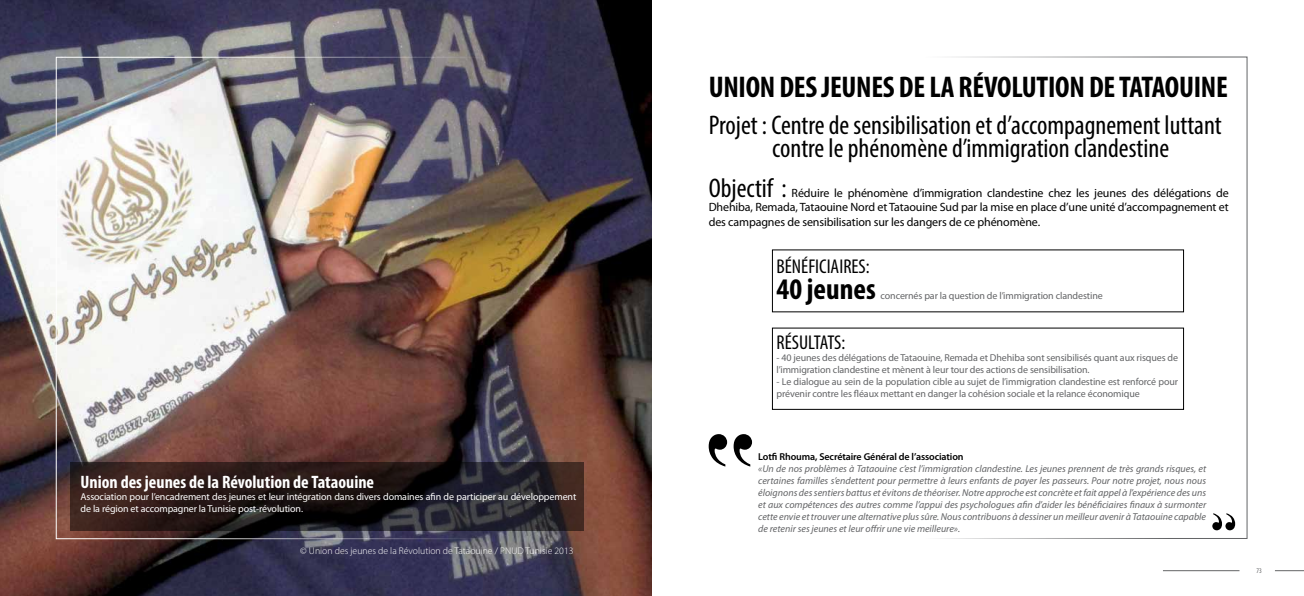
<style>
.page{position:relative;width:1304px;height:596px;background:#fff}
.page>*{position:absolute;margin:0;border:0;box-sizing:border-box;transform-origin:0 0}
.t1{font:700 condensed 30px "Myriad Pro";letter-spacing:-.01em;color:#000}
.t2{font:condensed 27px/23px "Myriad Pro";color:#000;text-align:center}
.t3{font:condensed 20px "Myriad Pro";color:#000}
.t4{font:700 condensed 18px "Myriad Pro";color:#fff}
.t5{font:12px/14.4px "Myriad Pro";letter-spacing:-.01em;color:#000;text-align:justify}
.t6{font:italic 10px/12px "Myriad Pro";color:#636466;text-align:justify}
.t7{font:10px/12px "Myriad Pro";letter-spacing:-.01em;color:#636466}
.t8{font:10px/12px "Myriad Pro";letter-spacing:-.01em;color:#fff}
.t9{font:600 10px "Myriad Pro";letter-spacing:-.01em;color:#000}
.t10{font:300 9.7px "Myriad Pro";color:#fff}
.t11{font:condensed 7px "Myriad Pro";color:#636466}
</style>
<div class="page">
<svg style="left:1275px;top:570px;width:29px;height:1px"></svg>
<hr style="left:1163px;top:570px;width:76px;height:1px;background:#636466">
<img style="left:0;top:0;width:652px;height:595px">
<svg style="left:71px;top:461px;width:513px;height:69px;background:#281d1e"></svg>
<svg style="left:709px;top:434px;width:43px;height:32px"></svg>
<svg style="left:1212px;top:513px;width:23px;height:17px"></svg>
<h3 class="t4" style="left:81px;top:470px;width:295px">Union des jeunes de la Révolution de Tataouine</h3>
<p class="t8" style="left:81px;top:490px;width:497px">Association pour l’encadrement des jeunes et leur intégration dans divers domaines afin de participer au développement de la région et accompagner la Tunisie post-révolution.</p>
<p class="t10" style="left:300px;top:545px;width:275px">© Union des jeunes de la Révolution de Tataouine / PNUD Tunisie 2013</p>
<h1 class="t1" style="left:709px;top:69px;width:521px">UNION DES JEUNES DE LA RÉVOLUTION DE TATAOUINE</h1>
<h2 class="t2" style="left:709px;top:113px;width:515px">Projet : Centre de sensibilisation et d’accompagnement luttant contre le phénomène d’immigration clandestine</h2>
<h2 class="t2" style="left:709px;top:176px;width:80px">Objectif :</h2>
<p class="t5" style="left:709px;top:185px;width:522px;text-indent:83px">Réduire le phénomène d’immigration clandestine chez les jeunes des délégations de Dhehiba, Remada, Tataouine Nord et Tataouine Sud par la mise en place d’une unité d’accompagnement et des campagnes de sensibilisation sur les dangers de ce phénomène.</p>
<h3 class="t3" style="left:777px;top:254px;width:95px">BÉNÉFICIAIRES:</h3>
<h1 class="t1" style="left:777px;top:270px;width:101px">40 jeunes</h1>
<p class="t7" style="left:881px;top:289px;width:224px">concernés par la question de l’immigration clandestine</p>
<h3 class="t3" style="left:777px;top:330px;width:70px">RÉSULTATS:</h3>
<p class="t7" style="left:777px;top:351px;width:403px">- 40 jeunes des délégations de Tataouine, Remada et Dhehiba sont sensibilisés quant aux risques de l’immigration clandestine et mènent à leur tour des actions de sensibilisation.</p>
<p class="t7" style="left:777px;top:375px;width:403px">- Le dialogue au sein de la population cible au sujet de l’immigration clandestine est renforcé pour prévenir contre les fléaux mettant en danger la cohésion sociale et la relance économique</p>
<p class="t9" style="left:758px;top:449px;width:207px">Lotfi Rhouma, Secrétaire Général de l’association</p>
<p class="t6" style="left:758px;top:462px;width:449px">«Un de nos problèmes à Tataouine c’est l’immigration clandestine. Les jeunes prennent de très grands risques, et certaines familles s’endettent pour permettre à leurs enfants de payer les passeurs. Pour notre projet, nous nous éloignons des sentiers battus et évitons de théoriser. Notre approche est concrète et fait appel à l’expérience des uns et aux compétences des autres comme l’appui des psychologues afin d’aider les bénéficiaires finaux à surmonter cette envie et trouver une alternative plus sûre. Nous contribuons à dessiner un meilleur avenir à Tataouine capable de retenir ses jeunes et leur offrir une vie meilleure».</p>
<p class="t11" style="left:1256px;top:566px;width:7px">73</p>
</div>
